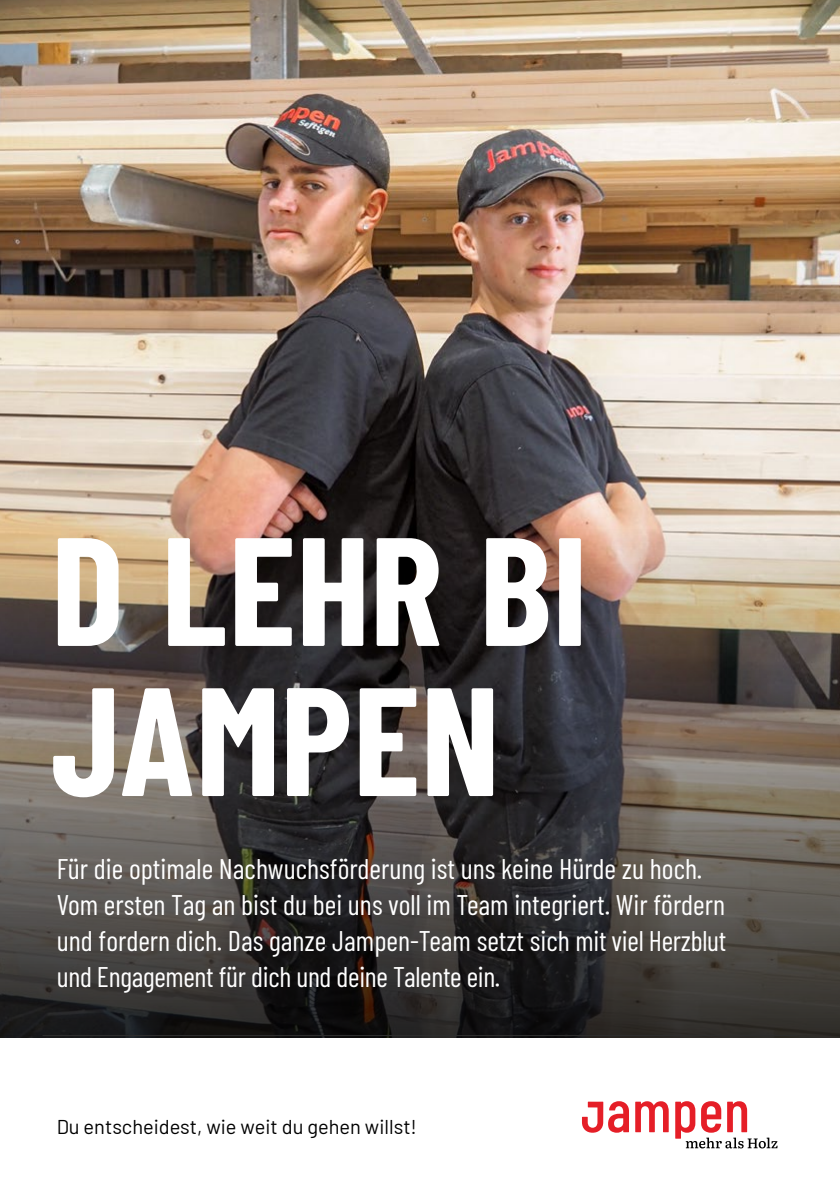
<style>
.page{position:relative;width:840px;height:1191px;background:#fff}
.page>*{position:absolute;margin:0;border:0;box-sizing:border-box;transform-origin:0 0}
.t1{font:700 153.8px/150px "Barlow Condensed";color:#fff}
.t2{font:28.4px/36px "Barlow Condensed";color:#fff}
.t3{font:20px "Barlow";color:#000}
</style>
<div class="page">
<img style="left:0;top:0;width:839px;height:282px">
<svg style="left:635px;top:1101px;width:33px;height:31px"></svg>
<svg style="left:582px;top:1101px;width:46px;height:31px"></svg>
<svg style="left:675px;top:1101px;width:102px;height:47px"></svg>
<img style="left:0;top:282px;width:839px;height:755px">
<h1 class="t1" style="left:51px;top:507px;width:538px">D LEHR BI<br>JAMPEN</h1>
<p class="t2" style="left:57px;top:848px;width:670px">Für die optimale Nachwuchsförderung ist uns keine Hürde zu hoch.<br>Vom ersten Tag an bist du bei uns voll im Team integriert. Wir fördern und fordern dich. Das ganze Jampen-Team setzt sich mit viel Herzblut und Engagement für dich und deine Talente ein.</p>
<p class="t3" style="left:57px;top:1112px;width:361px">Du entscheidest, wie weit du gehen willst!</p>
</div>
